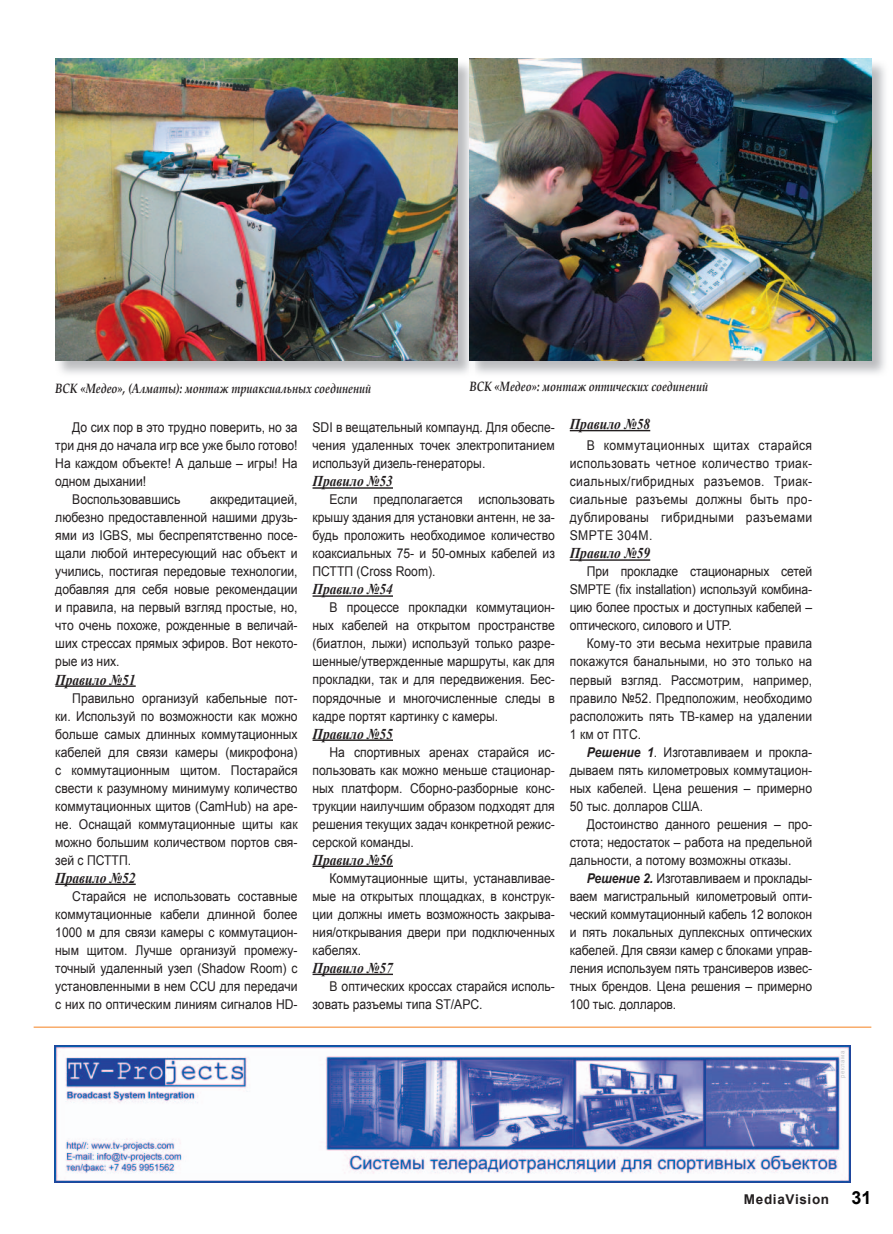
<style>
.page{position:relative;width:893px;height:1234px;background:#fff}
.page>*{position:absolute;margin:0;border:0;box-sizing:border-box;transform-origin:0 0}
.t1{font:italic 700 15px "Times New Roman";color:#231f20;scale:.9 1}
.t2{font:13.5px/18px "Arial";color:#231f20;text-align:justify;scale:.9 1}
.t3{font:13.5px/18px "Arial";color:#231f20;text-align:justify;scale:.89 1}
.t4{font:italic 700 13.5px "Book Antiqua";color:#231f20;scale:.8 1}
.t5{font:700 13.5px "Arial";letter-spacing:.05em;color:#231f20}
.t6{font:6px "Arial";letter-spacing:.1em;color:#c2c3c6}
.s1{font-weight:700;font-style:italic}
.s2{font-size:18px;color:#000}
</style>
<div class="page">
<hr style="left:55px;top:685px;width:81px;height:1px;background:#231f20">
<hr style="left:55px;top:883px;width:81px;height:1px;background:#231f20">
<hr style="left:313px;top:487px;width:80px;height:1px;background:#231f20">
<hr style="left:313px;top:595px;width:80px;height:1px;background:#231f20">
<hr style="left:313px;top:739px;width:80px;height:1px;background:#231f20">
<hr style="left:313px;top:865px;width:80px;height:1px;background:#231f20">
<hr style="left:313px;top:973px;width:80px;height:1px;background:#231f20">
<hr style="left:570px;top:430px;width:80px;height:1px;background:#231f20">
<hr style="left:570px;top:559px;width:80px;height:1px;background:#231f20">
<hr style="left:34px;top:1026px;width:837px;height:1px;background:#f58220">
<img style="left:55px;top:1045px;width:795px;height:136px">
<img style="left:59px;top:59px;width:410px;height:315px">
<img style="left:55px;top:59px;width:402px;height:302px">
<img style="left:469px;top:58px;width:416px;height:316px">
<img style="left:469px;top:360px;width:5px;height:14px">
<img style="left:469px;top:59px;width:403px;height:301px">
<p class="t4" style="left:55px;top:378px;width:396px">ВСК «Медео», (Алматы): монтаж триаксиальных соединений</p>
<p class="t4" style="left:469px;top:377px;width:300px">ВСК «Медео»: монтаж оптических соединений</p>
<p class="t2" style="left:72px;top:418px;width:252px">До сих пор в это трудно поверить, но за</p>
<p class="t2" style="left:55px;top:436px;width:271px">три дня до начала игр все уже было готово!</p>
<p class="t2" style="left:55px;top:454px;width:271px">На каждом объекте! А дальше – игры! На</p>
<p class="t2" style="left:55px;top:472px;width:103px">одном дыхании!</p>
<p class="t2" style="left:72px;top:490px;width:122px">Воспользовавшись</p>
<p class="t2" style="left:55px;top:490px;width:271px;text-indent:155px">аккредитацией, любезно предоставленной нашими друзь&shy;ями из IGBS, мы беспрепятственно посе&shy;щали любой интересующий нас объект и учились, постигая передовые технологии, добавляя для себя новые рекомендации и правила, на первый взгляд простые, но, что очень похоже, рожденные в величай&shy;ших стрессах прямых эфиров. Вот некото&shy;рые из них.</p>
<p class="t1" style="left:55px;top:669px;width:91px">Правило №51</p>
<p class="t2" style="left:55px;top:688px;width:271px;text-indent:17px">Правильно организуй кабельные пот&shy;ки. Используй по возможности как можно больше самых длинных коммутационных кабелей для связи камеры (микрофона) с коммутационным щитом. Постарайся свести к разумному минимуму количество коммутационных щитов (CamHub) на аре&shy;не. Оснащай коммутационные щиты как можно большим количеством портов свя&shy;зей с ПСТТП.</p>
<p class="t1" style="left:55px;top:867px;width:91px">Правило №52</p>
<p class="t2" style="left:55px;top:886px;width:271px;text-indent:17px">Старайся не использовать составные коммутационные кабели длинной более 1000 м для связи камеры с коммутацион&shy;ным щитом. Лучше организуй промежу&shy;точный удаленный узел (Shadow Room) с установленными в нем CCU для передачи с них по оптическим линиям сигналов HD-</p>
<p class="t2" style="left:313px;top:418px;width:271px">SDI в вещательный компаунд. Для обеспе&shy;чения удаленных точек электропитанием используй дизель-генераторы.</p>
<p class="t1" style="left:313px;top:471px;width:91px">Правило №53</p>
<p class="t2" style="left:313px;top:490px;width:271px;text-indent:17px">Если предполагается использовать крышу здания для установки антенн, не за&shy;будь проложить необходимое количество коаксиальных 75- и 50-омных кабелей из ПСТТП (Cross Room).</p>
<p class="t1" style="left:313px;top:579px;width:91px">Правило №54</p>
<p class="t2" style="left:313px;top:598px;width:271px;text-indent:17px">В процессе прокладки коммутацион&shy;ных кабелей на открытом пространстве (биатлон, лыжи) используй только разре&shy;шенные/утвержденные маршруты, как для прокладки, так и для передвижения. Бес&shy;порядочные и многочисленные следы в кадре портят картинку с камеры.</p>
<p class="t1" style="left:313px;top:723px;width:91px">Правило №55</p>
<p class="t2" style="left:313px;top:742px;width:271px;text-indent:17px">На спортивных аренах старайся ис&shy;пользовать как можно меньше стационар&shy;ных платформ. Сборно-разборные конс&shy;трукции наилучшим образом подходят для решения текущих задач конкретной режис&shy;серской команды.</p>
<p class="t1" style="left:313px;top:849px;width:91px">Правило №56</p>
<p class="t2" style="left:313px;top:868px;width:271px;text-indent:17px">Коммутационные щиты, устанавливае&shy;мые на открытых площадках, в конструк&shy;ции должны иметь возможность закрыва&shy;ния/открывания двери при подключенных кабелях.</p>
<p class="t1" style="left:313px;top:957px;width:91px">Правило №57</p>
<p class="t2" style="left:313px;top:976px;width:271px;text-indent:17px">В оптических кроссах старайся исполь&shy;зовать разъемы типа ST/APC.</p>
<p class="t1" style="left:570px;top:413px;width:91px">Правило №58</p>
<p class="t2" style="left:570px;top:436px;width:271px;text-indent:17px">В коммутационных щитах старайся использовать четное количество триак&shy;сиальных/гибридных разъемов. Триак&shy;сиальные разъемы должны быть про&shy;дублированы гибридными разъемами SMPTE 304М.</p>
<p class="t1" style="left:570px;top:543px;width:91px">Правило №59</p>
<p class="t2" style="left:570px;top:562px;width:271px;text-indent:17px">При прокладке стационарных сетей SMPTE (fix installation) используй комбина&shy;цию более простых и доступных кабелей – оптического, силового и UTP.</p>
<p class="t3" style="left:570px;top:634px;width:274px;text-indent:17px">Кому-то эти весьма нехитрые правила покажутся банальными, но это только на первый взгляд. Рассмотрим, например, правило №52. Предположим, необходимо расположить пять ТВ-камер на удалении 1 км от ПТС.</p>
<p class="t2" style="left:570px;top:742px;width:271px;text-indent:17px"><span class="s1">Решение 1</span>. Изготавливаем и прокла&shy;дываем пять километровых коммутацион&shy;ных кабелей. Цена решения – примерно 50 тыс. долларов США.</p>
<p class="t2" style="left:570px;top:814px;width:271px;text-indent:17px">Достоинство данного решения – про&shy;стота; недостаток – работа на предельной дальности, а потому возможны отказы.</p>
<p class="t2" style="left:570px;top:868px;width:271px;text-indent:17px"><span class="s1">Решение 2.</span> Изготавливаем и проклады&shy;ваем магистральный километровый опти&shy;ческий коммутационный кабель 12 волокон и пять локальных дуплексных оптических кабелей. Для связи камер с блоками управ&shy;ления используем пять трансиверов извес&shy;тных брендов. Цена решения – примерно 100 тыс. долларов.</p>
<p class="t6" style="left:838px;top:1077px;width:29px;rotate:-90deg">реклама</p>
<p class="t5" style="left:744px;top:1190px;width:129px">MediaVision <span class="s2">31</span></p>
</div>
